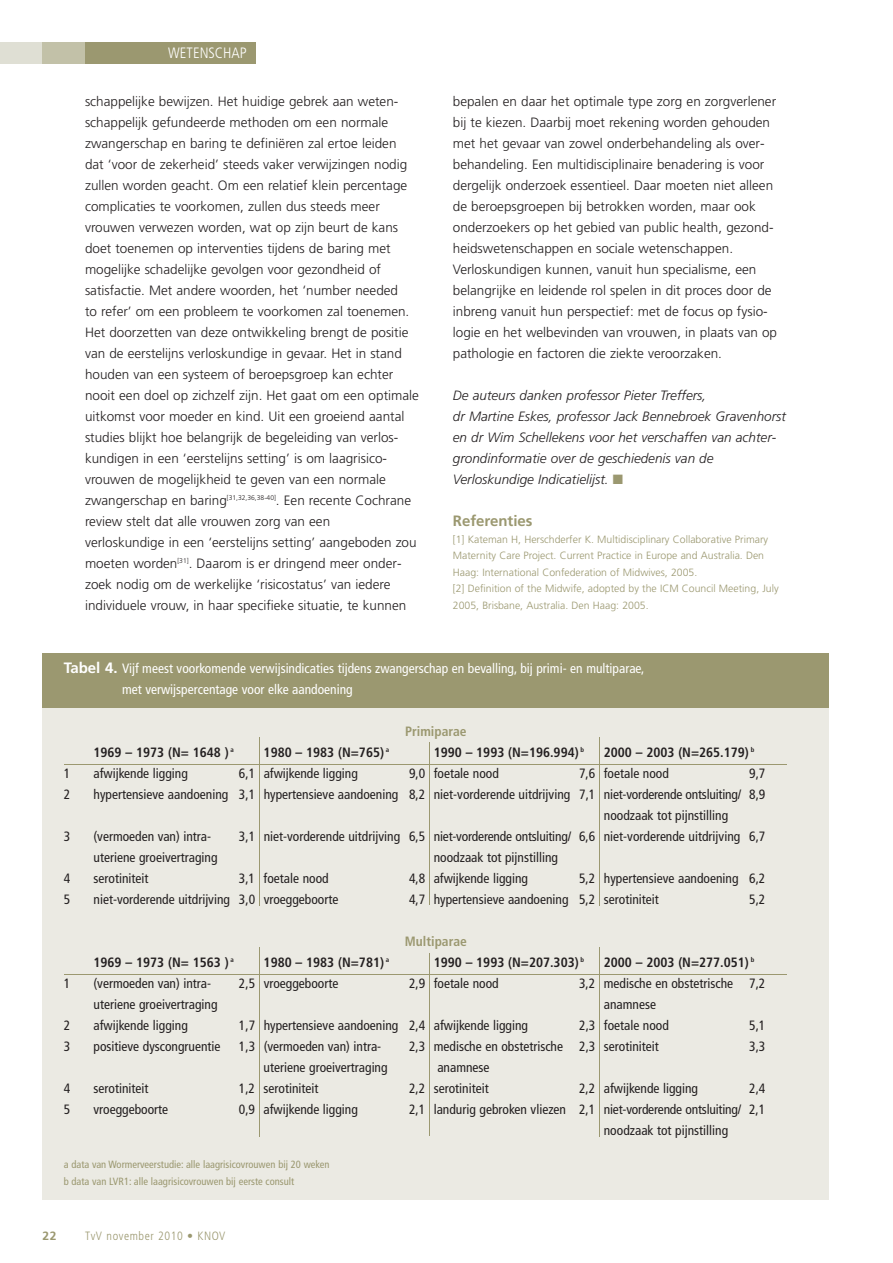
<style>
.page{position:relative;width:893px;height:1263px;background:#fff}
.page>*{position:absolute;margin:0;border:0;box-sizing:border-box;transform-origin:0 0}
.t1{font:700 15px "Frutiger";color:#9b9870}
.t2{font:300 condensed 15px "Frutiger";color:#fff}
.t3{font:300 13.5px/21px "Frutiger";color:#231f20}
.t4{font:condensed 13.5px/21px "Frutiger";color:#231f20}
.t5{font:italic 300 13.5px/21px "Frutiger";color:#231f20}
.t6{font:700 condensed 13.5px "Frutiger";color:#231f20}
.t7{font:condensed 13.5px/21px "Frutiger";color:#fff}
.t8{font:700 condensed 13.5px "Frutiger";color:#9b9870}
.t9{font:300 condensed 12px "Frutiger";letter-spacing:.05em;color:#9b9870}
.t10{font:700 12px "Frutiger";color:#9b9870}
.t11{font:300 10.5px/16.5px "Frutiger";color:#9b9870}
.t12{font:condensed 10.5px/16.5px "Frutiger";color:#9b9870}
.s1{color:#9b9870}
.s2{font-weight:700;font-stretch:normal;font-size:15px}
</style>
<div class="page">
<div style="left:0;top:43px;width:255px;height:21px;background:#9b9870"></div>
<div style="left:0;top:43px;width:43px;height:21px;background:#dfdfd4"></div>
<div style="left:43px;top:43px;width:42px;height:21px;background:#c2c1a8"></div>
<div style="left:43px;top:653px;width:786px;height:546px;background:#ebeae3"></div>
<div style="left:43px;top:653px;width:786px;height:55px;background:#9b9870"></div>
<hr style="left:259px;top:737px;width:1px;height:168px;background:#9b9870">
<hr style="left:429px;top:742px;width:1px;height:163px;background:#9b9870">
<hr style="left:599px;top:737px;width:1px;height:168px;background:#9b9870">
<hr style="left:259px;top:947px;width:1px;height:189px;background:#9b9870">
<hr style="left:429px;top:953px;width:1px;height:183px;background:#9b9870">
<hr style="left:600px;top:947px;width:1px;height:189px;background:#9b9870">
<hr style="left:64px;top:764px;width:723px;height:1px;background:#9b9870">
<hr style="left:64px;top:974px;width:723px;height:1px;background:#9b9870">
<p class="t2" style="left:168px;top:47px;width:80px">WETENSCHAP</p>
<p class="t3" style="left:85px;top:92px;width:335px">schappelijke bewijzen. Het huidige gebrek aan weten&shy;schappelijk gefundeerde methoden om een normale zwangerschap en baring te definiëren zal ertoe leiden<br>dat ‘voor de zekerheid’ steeds vaker verwijzingen nodig zullen worden geacht. Om een relatief klein percentage complicaties te voorkomen, zullen dus steeds meer vrouwen verwezen worden, wat op zijn beurt de kans doet toenemen op interventies tijdens de baring met mogelijke schadelijke gevolgen voor gezondheid of satisfactie. Met andere woorden, het ‘number needed<br>to refer’ om een probleem te voorkomen zal toenemen.<br>Het doorzetten van deze ontwikkeling brengt de positie van de eerstelijns verloskundige in gevaar. Het in stand houden van een systeem of beroepsgroep kan echter nooit een doel op zichzelf zijn. Het gaat om een optimale uitkomst voor moeder en kind. Uit een groeiend aantal studies blijkt hoe belangrijk de begeleiding van verlos&shy;kundigen in een ‘eerstelijns setting’ is om laagrisico - vrouwen de mogelijkheid te geven van een normale zwangerschap en baring<sup>[31,32,36,38-40]</sup>. Een recente Cochrane review stelt dat alle vrouwen zorg van een<br>verloskundige in een ‘eerstelijns setting’ aangeboden zou moeten worden<sup>[31]</sup>. Daarom is er dringend meer onder&shy;zoek nodig om de werkelijke ‘risicostatus’ van iedere individuele vrouw, in haar specifieke situatie, te kunnen</p>
<p class="t3" style="left:453px;top:92px;width:326px">bepalen en daar het optimale type zorg en zorgverlener bij te kiezen. Daarbij moet rekening worden gehouden met het gevaar van zowel onderbehandeling als over - behandeling. Een multidisciplinaire benadering is voor dergelijk onderzoek essentieel. Daar moeten niet alleen de beroepsgroepen bij betrokken worden, maar ook onderzoekers op het gebied van public health, gezond&shy;heidswetenschappen en sociale wetenschappen.<br>Verloskundigen kunnen, vanuit hun specialisme, een belangrijke en leidende rol spelen in dit proces door de inbreng vanuit hun perspectief: met de focus op fysio - logie en het welbevinden van vrouwen, in plaats van op pathologie en factoren die ziekte veroorzaken.</p>
<p class="t5" style="left:453px;top:386px;width:335px">De auteurs danken professor Pieter Treffers,<br>dr Martine Eskes, professor Jack Bennebroek Gravenhorst en dr Wim Schellekens voor het verschaffen van achter&shy;grondinformatie over de geschiedenis van de Verloskundige Indicatielijst. <span class="s1">■</span></p>
<p class="t1" style="left:453px;top:515px;width:81px">Referenties</p>
<p class="t11" style="left:453px;top:531px;width:327px">[1] Kateman H, Herschderfer K. Multidisciplinary Collaborative Primary Maternity Care Project. Current Practice in Europe and Australia. Den Haag: International Confederation of Midwives, 2005.<br>[2] Definition of the Midwife, adopted by the ICM Council Meeting, July 2005, Brisbane, Australia. Den Haag: 2005.</p>
<p class="t7" style="left:122px;top:659px;width:524px;text-indent:-58px"><span class="s2">Tabel 4.</span> Vijf meest voorkomende verwijsindicaties tijdens zwangerschap en bevalling, bij primi- en multiparae, met verwijspercentage voor elke aandoening</p>
<p class="t8" style="left:405px;top:726px;width:63px">Primiparae</p>
<p class="t6" style="left:94px;top:747px;width:142px">1969 – 1973 (N= 1648 ) <sup>a</sup></p>
<p class="t6" style="left:264px;top:747px;width:127px">1980 – 1983 (N=765) <sup>a</sup></p>
<p class="t6" style="left:434px;top:747px;width:152px">1990 – 1993 (N=196.994) <sup>b</sup></p>
<p class="t6" style="left:604px;top:747px;width:152px">2000 – 2003 (N=265.179) <sup>b</sup></p>
<p class="t4" style="left:64px;top:764px;width:8px">1</p>
<p class="t4" style="left:94px;top:764px;width:96px">afwijkende ligging</p>
<p class="t4" style="left:239px;top:764px;width:120px">6,1 afwijkende ligging</p>
<p class="t4" style="left:409px;top:764px;width:91px">9,0 foetale nood</p>
<p class="t4" style="left:579px;top:764px;width:91px">7,6 foetale nood</p>
<p class="t4" style="left:749px;top:764px;width:18px">9,7</p>
<p class="t4" style="left:64px;top:785px;width:8px">2</p>
<p class="t4" style="left:604px;top:785px;width:163px;text-indent:-510px">hypertensieve aandoening 3,1 hypertensieve aandoening 8,2 niet-vorderende uitdrijving 7,1 niet-vorderende ontsluiting/ 8,9 noodzaak tot pijnstilling</p>
<p class="t4" style="left:64px;top:827px;width:8px">3</p>
<p class="t4" style="left:94px;top:827px;width:119px">(vermoeden van) intra-</p>
<p class="t4" style="left:239px;top:827px;width:528px">3,1 niet-vorderende uitdrijving 6,5 niet-vorderende ontsluiting/ 6,6 niet-vorderende uitdrijving 6,7</p>
<p class="t4" style="left:94px;top:848px;width:126px">uteriene groeivertraging</p>
<p class="t4" style="left:434px;top:848px;width:126px">noodzaak tot pijnstilling</p>
<p class="t4" style="left:64px;top:869px;width:8px">4</p>
<p class="t4" style="left:94px;top:869px;width:56px">serotiniteit</p>
<p class="t4" style="left:239px;top:869px;width:91px">3,1 foetale nood</p>
<p class="t4" style="left:409px;top:869px;width:120px">4,8 afwijkende ligging</p>
<p class="t4" style="left:579px;top:869px;width:188px">5,2 hypertensieve aandoening 6,2</p>
<p class="t4" style="left:64px;top:890px;width:8px">5</p>
<p class="t4" style="left:94px;top:890px;width:246px">niet-vorderende uitdrijving 3,0 vroeggeboorte</p>
<p class="t4" style="left:409px;top:890px;width:251px">4,7 hypertensieve aandoening 5,2 serotiniteit</p>
<p class="t4" style="left:749px;top:890px;width:18px">5,2</p>
<p class="t8" style="left:405px;top:936px;width:63px">Multiparae</p>
<p class="t6" style="left:94px;top:957px;width:142px">1969 – 1973 (N= 1563 ) <sup>a</sup></p>
<p class="t6" style="left:264px;top:957px;width:127px">1980 – 1983 (N=781) <sup>a</sup></p>
<p class="t6" style="left:434px;top:957px;width:152px">1990 – 1993 (N=207.303) <sup>b</sup></p>
<p class="t6" style="left:604px;top:957px;width:152px">2000 – 2003 (N=277.051) <sup>b</sup></p>
<p class="t4" style="left:64px;top:974px;width:8px">1</p>
<p class="t4" style="left:94px;top:974px;width:119px">(vermoeden van) intra-</p>
<p class="t4" style="left:239px;top:974px;width:101px">2,5 vroeggeboorte</p>
<p class="t4" style="left:409px;top:974px;width:91px">2,9 foetale nood</p>
<p class="t4" style="left:579px;top:974px;width:188px">3,2 medische en obstetrische 7,2</p>
<p class="t4" style="left:94px;top:995px;width:126px">uteriene groeivertraging</p>
<p class="t4" style="left:604px;top:995px;width:54px">anamnese</p>
<p class="t4" style="left:64px;top:1016px;width:8px">2</p>
<p class="t4" style="left:94px;top:1016px;width:96px">afwijkende ligging</p>
<p class="t4" style="left:239px;top:1016px;width:291px">1,7 hypertensieve aandoening 2,4 afwijkende ligging</p>
<p class="t4" style="left:579px;top:1016px;width:91px">2,3 foetale nood</p>
<p class="t4" style="left:749px;top:1016px;width:18px">5,1</p>
<p class="t4" style="left:64px;top:1037px;width:8px">3</p>
<p class="t4" style="left:94px;top:1037px;width:129px">positieve dyscongruentie</p>
<p class="t4" style="left:239px;top:1037px;width:144px">1,3 (vermoeden van) intra-</p>
<p class="t4" style="left:409px;top:1037px;width:251px">2,3 medische en obstetrische 2,3 serotiniteit</p>
<p class="t4" style="left:749px;top:1037px;width:18px">3,3</p>
<p class="t4" style="left:264px;top:1058px;width:126px">uteriene groeivertraging</p>
<p class="t4" style="left:437px;top:1058px;width:54px">anamnese</p>
<p class="t4" style="left:64px;top:1079px;width:8px">4</p>
<p class="t4" style="left:94px;top:1079px;width:56px">serotiniteit</p>
<p class="t4" style="left:239px;top:1079px;width:81px">1,2 serotiniteit</p>
<p class="t4" style="left:409px;top:1079px;width:81px">2,2 serotiniteit</p>
<p class="t4" style="left:579px;top:1079px;width:120px">2,2 afwijkende ligging</p>
<p class="t4" style="left:749px;top:1079px;width:18px">2,4</p>
<p class="t4" style="left:64px;top:1100px;width:8px">5</p>
<p class="t4" style="left:94px;top:1100px;width:76px">vroeggeboorte</p>
<p class="t4" style="left:239px;top:1100px;width:120px">0,9 afwijkende ligging</p>
<p class="t4" style="left:604px;top:1100px;width:163px;text-indent:-195px">2,1 landurig gebroken vliezen 2,1 niet-vorderende ontsluiting/ 2,1 noodzaak tot pijnstilling</p>
<p class="t12" style="left:64px;top:1157px;width:267px">a data van Wormerveerstudie: alle laagrisicovrouwen bij 20 weken b data van LVR1: alle laagrisicovrouwen bij eerste consult</p>
<p class="t10" style="left:43px;top:1231px;width:16px">22</p>
<p class="t9" style="left:85px;top:1231px;width:142px">TvV november 2010 • KNOV</p>
</div>
